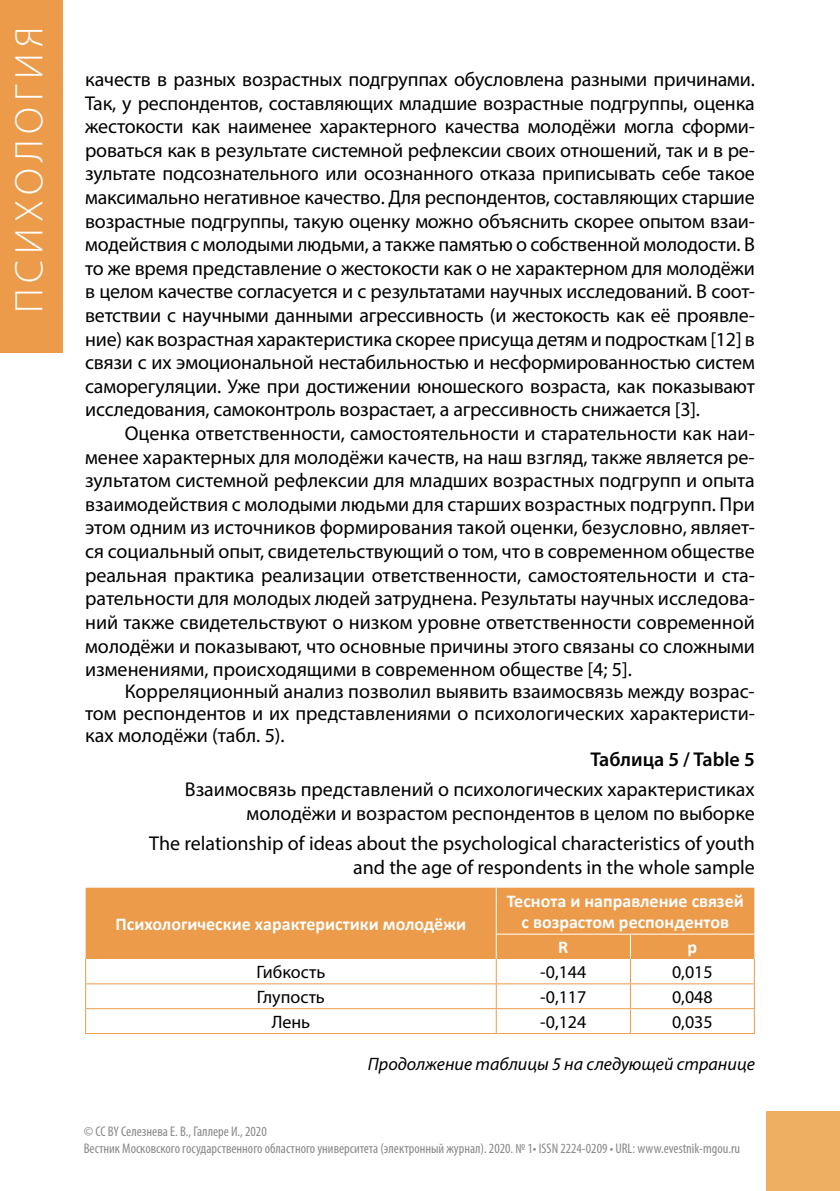
<style>
.page{position:relative;width:840px;height:1191px;background:#fff}
.page>*{position:absolute;margin:0;border:0;box-sizing:border-box;transform-origin:0 0}
.t1{font:300 40px "Myriad Pro";letter-spacing:.15em;color:#fff}
.t2{font:20px/23.6px "Myriad Pro";color:#000;text-align:justify}
.t3{font:600 20px "Myriad Pro";color:#000}
.t4{font:700 18px/21.6px "Calibri";color:#fff;text-align:center}
.t5{font:18px "Myriad Pro";color:#000}
.t6{font:italic 18px "Myriad Pro";color:#000}
.t7{font:condensed 14px/16.8px "Myriad Pro";color:#87888a}
</style>
<div class="page">
<div style="left:765px;top:1111px;width:74px;height:80px;background:#efaf63"></div>
<div style="left:0;top:0;width:62px;height:353px;background:#eb9b49"></div>
<div style="left:86px;top:887px;width:668px;height:72px;background:#eb9b49"></div>
<hr style="left:495px;top:887px;width:1px;height:46px;background:#fff">
<hr style="left:495px;top:933px;width:130px;height:1px;background:#fff">
<hr style="left:630px;top:933px;width:124px;height:1px;background:#fff">
<hr style="left:85px;top:983px;width:411px;height:1px;background:#eb9b49">
<hr style="left:496px;top:983px;width:129px;height:1px;background:#eb9b49">
<hr style="left:630px;top:983px;width:124px;height:1px;background:#eb9b49">
<hr style="left:85px;top:1008px;width:411px;height:1px;background:#eb9b49">
<svg style="left:85px;top:959px;width:1px;height:74px"></svg>
<hr style="left:496px;top:1008px;width:129px;height:1px;background:#eb9b49">
<svg style="left:495px;top:934px;width:1px;height:99px"></svg>
<hr style="left:630px;top:1008px;width:124px;height:1px;background:#eb9b49">
<svg style="left:753px;top:959px;width:1px;height:74px"></svg>
<hr style="left:85px;top:1033px;width:411px;height:1px;background:#eb9b49">
<hr style="left:496px;top:1033px;width:129px;height:1px;background:#eb9b49">
<svg style="left:625px;top:933px;width:5px;height:101px"></svg>
<hr style="left:630px;top:1033px;width:124px;height:1px;background:#eb9b49">
<h1 class="t1" style="left:5px;top:313px;width:288px;rotate:-90deg">психология</h1>
<p class="t2" style="left:85px;top:67px;width:671px">качеств в разных возрастных подгруппах обусловлена разными причинами.<br>Так, у респондентов, составляющих младшие возрастные подгруппы, оценка жестокости как наименее характерного качества молодёжи могла сформи&shy;роваться как в результате системной рефлексии своих отношений, так и в ре&shy;зультате подсознательного или осознанного отказа приписывать себе такое максимально негативное качество. Для респондентов, составляющих старшие возрастные подгруппы, такую оценку можно объяснить скорее опытом взаи&shy;модействия с молодыми людьми, а также памятью о собственной молодости. В то же время представление о жестокости как о не характерном для молодёжи в целом качестве согласуется и с результатами научных исследований. В соот&shy;ветствии с научными данными агрессивность (и жестокость как её проявле&shy;ние) как возрастная характеристика скорее присуща детям и подросткам [12] в связи с их эмоциональной нестабильностью и несформированностью систем саморегуляции. Уже при достижении юношеского возраста, как показывают исследования, самоконтроль возрастает, а агрессивность снижается [3].</p>
<p class="t2" style="left:85px;top:421px;width:671px;text-indent:40px">Оценка ответственности, самостоятельности и старательности как наи&shy;менее характерных для молодёжи качеств, на наш взгляд, также является ре&shy;зультатом системной рефлексии для младших возрастных подгрупп и опыта взаимодействия с молодыми людьми для старших возрастных подгрупп. При этом одним из источников формирования такой оценки, безусловно, являет&shy;ся социальный опыт, свидетельствующий о том, что в современном обществе реальная практика реализации ответственности, самостоятельности и ста&shy;рательности для молодых людей затруднена. Результаты научных исследова&shy;ний также свидетельствуют о низком уровне ответственности современной молодёжи и показывают, что основные причины этого связаны со сложными изменениями, происходящими в современном обществе [4; 5].</p>
<p class="t2" style="left:85px;top:680px;width:671px;line-height:22px;text-indent:40px">Корреляционный анализ позволил выявить взаимосвязь между возрас&shy;том респондентов и их представлениями о психологических характеристи&shy;ках молодёжи (табл. 5).</p>
<p class="t3" style="left:590px;top:746px;width:166px">Таблица 5 / Table 5</p>
<p class="t2" style="left:185px;top:777px;width:571px;text-align:right">Взаимосвязь представлений о психологических характеристиках молодёжи и возрастом респондентов в целом по выборке</p>
<p class="t2" style="left:149px;top:830px;width:606px;text-align:right">The relationship of ideas about the psychological characteristics of youth and the age of respondents in the whole sample</p>
<p class="t4" style="left:115px;top:913px;width:352px">Психологические характеристики молодёжи</p>
<p class="t4" style="left:506px;top:890px;width:238px">Теснота и направление связей с возрастом респондентов</p>
<p class="t4" style="left:558px;top:936px;width:12px">R</p>
<p class="t4" style="left:687px;top:936px;width:11px">p</p>
<p class="t5" style="left:256px;top:961px;width:71px">Гибкость</p>
<p class="t5" style="left:540px;top:961px;width:48px">-0,144</p>
<p class="t5" style="left:671px;top:961px;width:42px">0,015</p>
<p class="t5" style="left:257px;top:986px;width:69px">Глупость</p>
<p class="t5" style="left:540px;top:986px;width:48px">-0,117</p>
<p class="t5" style="left:671px;top:986px;width:42px">0,048</p>
<p class="t5" style="left:271px;top:1010px;width:40px">Лень</p>
<p class="t5" style="left:540px;top:1010px;width:48px">-0,124</p>
<p class="t5" style="left:671px;top:1010px;width:42px">0,035</p>
<p class="t6" style="left:367px;top:1052px;width:388px">Продолжение таблицы 5 на следующей странице</p>
<p class="t7" style="left:84px;top:1123px;width:657px">© CC BY Селезнева Е. В., Галлере И., 2020<br>Вестник Московского государственного областного университета (электронный журнал). 2020. № 1• ISSN 2224-0209 • URL: www.evestnik-mgou.ru</p>
</div>
